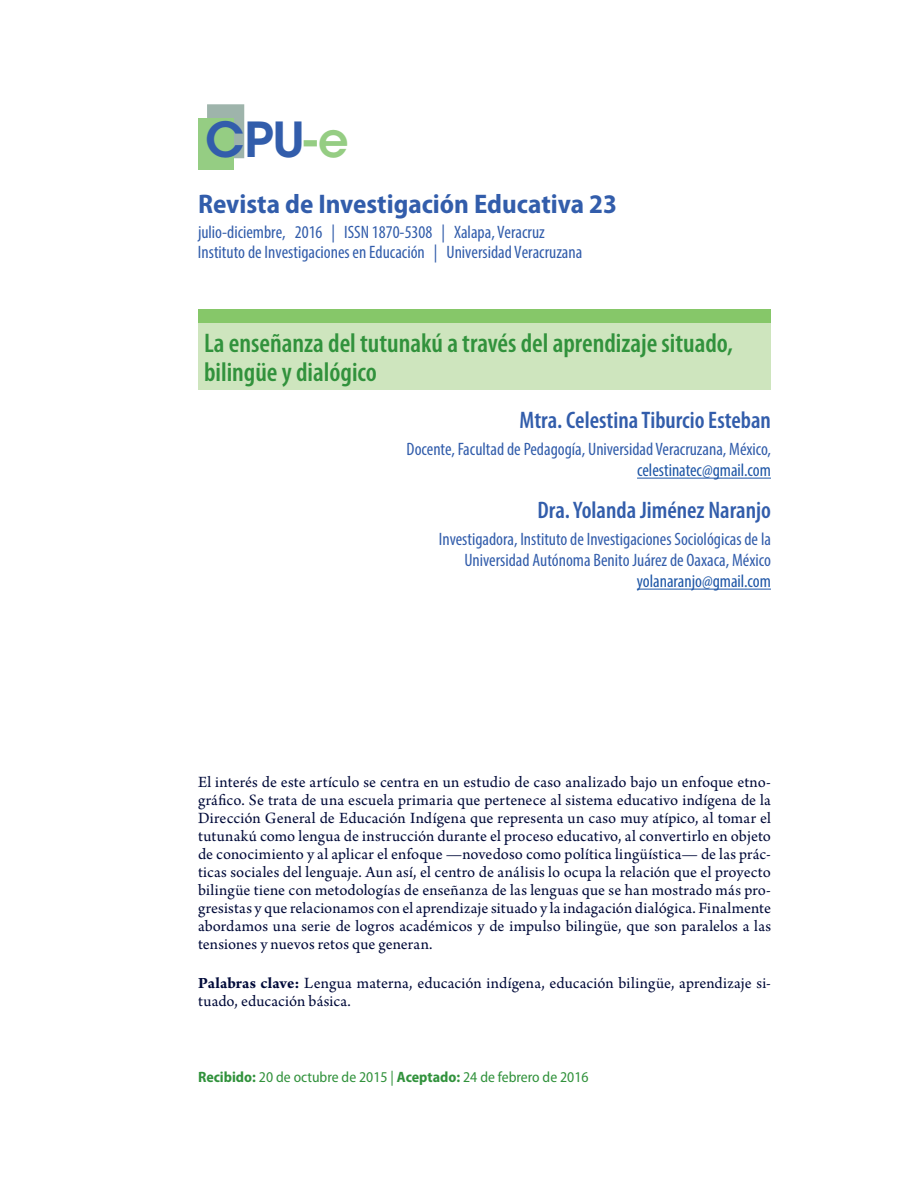
<style>
.page{position:relative;width:918px;height:1188px;background:#fff}
.page>*{position:absolute;margin:0;border:0;box-sizing:border-box;transform-origin:0 0}
.t1{font:600 48px "ITC Avant Garde Std";color:#325dab}
.t2{font:600 condensed 27px/28.5px "Myriad Pro";color:#31923c}
.t3{font:700 semi-condensed 27px "Myriad Pro";color:#325dab}
.t4{font:600 condensed 24px "Myriad Pro";color:#325dab}
.t5{font:condensed 18px/19.5px "Myriad Pro";color:#325dab}
.t6{font:condensed 18px "Myriad Pro";color:#1e56a6}
.t7{font:16.5px/18px "Arno Pro";letter-spacing:.005em;color:#000a39;text-align:justify}
.t8{font:semi-condensed 15px "Myriad Pro";color:#31923c}
.s1{color:#95cd83}
.s2{font-weight:700}
</style>
<div class="page">
<div style="left:207px;top:104px;width:37px;height:54px;background:#9eb4ab;border:2px solid #9eb4ab"></div>
<div style="left:198px;top:118px;width:35px;height:52px;background:#95cd83"></div>
<hr style="left:637px;top:478px;width:134px;height:1px;background:#1e56a6">
<hr style="left:637px;top:589px;width:134px;height:1px;background:#1e56a6">
<div style="left:198px;top:323px;width:573px;height:67px;background:#cee5be"></div>
<div style="left:198px;top:310px;width:573px;height:13px;background:#86c769"></div>
<h1 class="t1" style="left:205px;top:109px;width:145px">CPU<span class="s1">-e</span></h1>
<h2 class="t3" style="left:198px;top:189px;width:421px">Revista de Investigación Educativa 23</h2>
<p class="t5" style="left:198px;top:222px;width:386px">julio-diciembre, 2016 | ISSN 1870-5308 | Xalapa, Veracruz<br>Instituto de Investigaciones en Educación | Universidad Veracruzana</p>
<h2 class="t2" style="left:204px;top:330px;width:531px">La enseñanza del tutunakú a través del aprendizaje situado, bilingüe y dialógico</h2>
<h3 class="t4" style="left:520px;top:407px;width:253px">Mtra. Celestina Tiburcio Esteban</h3>
<p class="t5" style="left:407px;top:439px;width:366px">Docente, Facultad de Pedagogía, Universidad Veracruzana, México,</p>
<p class="t6" style="left:637px;top:459px;width:135px">celestinatec@gmail.com</p>
<h3 class="t4" style="left:537px;top:497px;width:235px">Dra. Yolanda Jiménez Naranjo</h3>
<p class="t5" style="left:439px;top:529px;width:334px;line-height:21px;text-align:right">Investigadora, Instituto de Investigaciones Sociológicas de la<br>Universidad Autónoma Benito Juárez de Oaxaca, México</p>
<p class="t6" style="left:637px;top:570px;width:136px">yolanaranjo@gmail.com</p>
<p class="t7" style="left:198px;top:774px;width:575px">El interés de este artículo se centra en un estudio de caso analizado bajo un enfoque etno&shy;gráfico. Se trata de una escuela primaria que pertenece al sistema educativo indígena de la Dirección General de Educación Indígena que representa un caso muy atípico, al tomar el tutunakú como lengua de instrucción durante el proceso educativo, al convertirlo en objeto de conocimiento y al aplicar el enfoque —novedoso como política lingüística— de las prác&shy;ticas sociales del lenguaje. Aun así, el centro de análisis lo ocupa la relación que el proyecto bilingüe tiene con metodologías de enseñanza de las lenguas que se han mostrado más pro&shy;gresistas y que relacionamos con el aprendizaje situado y la indagación dialógica. Finalmente abordamos una serie de logros académicos y de impulso bilingüe, que son paralelos a las tensiones y nuevos retos que generan.</p>
<p class="t7" style="left:198px;top:975px;width:575px"><span class="s2">Palabras clave:</span> Lengua materna, educación indígena, educación bilingüe, aprendizaje si&shy;tuado, educación básica.</p>
<p class="t8" style="left:198px;top:1069px;width:392px"><span class="s2">Recibido:</span> 20 de octubre de 2015 | <span class="s2">Aceptado:</span> 24 de febrero de 2016</p>
</div>
